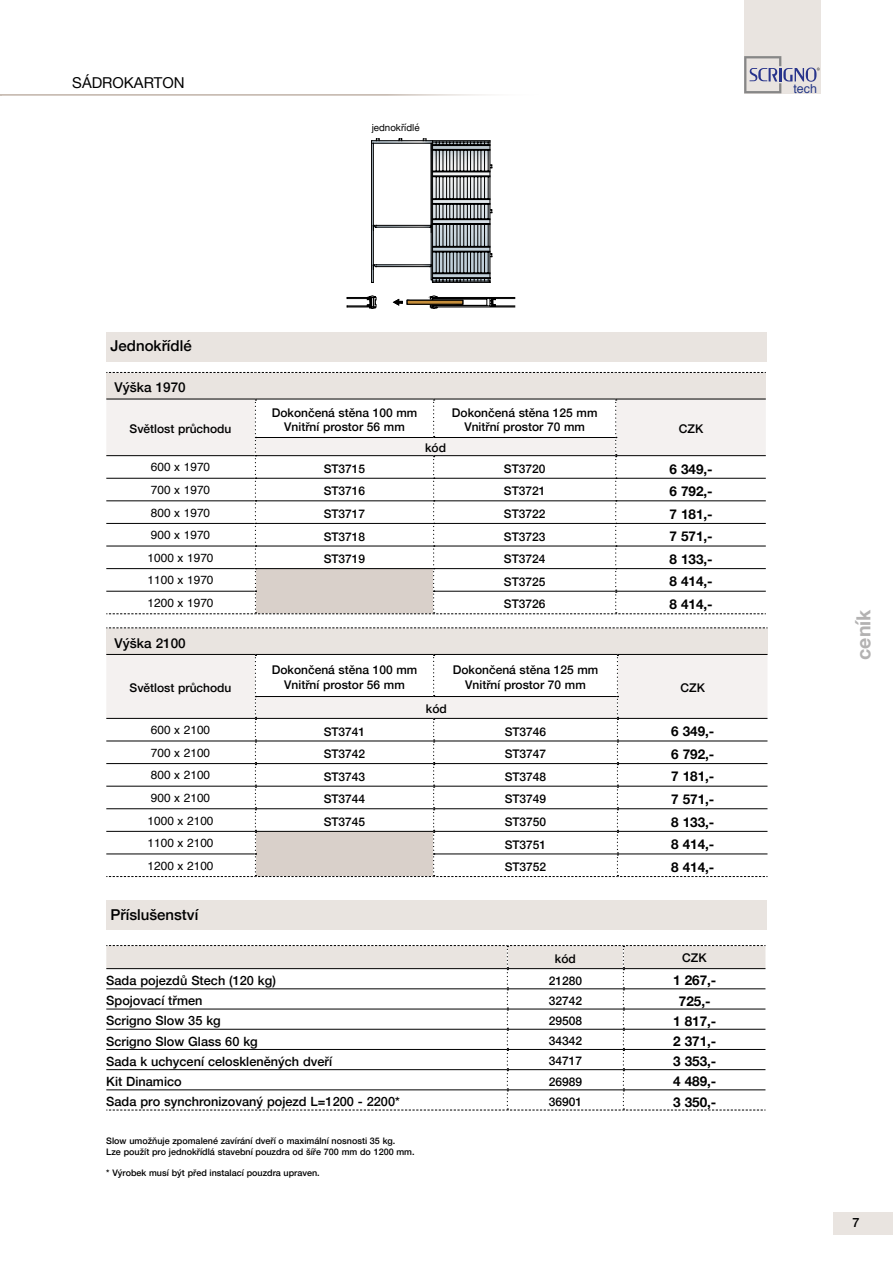
<style>
.page{position:relative;width:893px;height:1263px;background:#fff}
.page>*{position:absolute;margin:0;border:0;box-sizing:border-box;transform-origin:0 0}
.t1{font:700 19.5px "Helvetica Neue";color:#b3b2b2}
.t2{font:500 15px "Helvetica Neue";color:#000}
.t3{font:15px "Helvetica Neue";color:#000}
.t4{font:700 13.5px "Helvetica Neue";color:#000}
.t5{font:500 13.5px "Helvetica Neue";color:#000}
.t6{font:500 12.75px "Helvetica Neue";color:#000}
.t7{font:12.45px "Helvetica";color:#253887}
.t8{font:500 12px/14.4px "Helvetica Neue";color:#000;text-align:center}
.t9{font:500 11.85px "Helvetica Neue";color:#000}
.t10{font:11.85px "Helvetica";color:#000}
.t11{font:9.75px "Helvetica Neue";color:#000}
.t12{font:500 9px/10.8px "Helvetica Neue";color:#000}
</style>
<div class="page">
<div style="left:833px;top:1212px;width:60px;height:23px;background:#e9e4e0"></div>
<div style="left:106px;top:332px;width:661px;height:30px;background:#e9e4e0"></div>
<div style="left:106px;top:900px;width:661px;height:30px;background:#e9e4e0"></div>
<svg style="left:347px;top:139px;width:169px;height:170px"></svg>
<hr style="left:0;top:94px;width:549px;height:1px;background:#c9bdb4">
<div style="left:744px;top:0;width:77px;height:93px;background:#e9e4e0"></div>
<div style="left:106px;top:372px;width:660px;height:27px;background:#e9e4e0"></div>
<svg style="left:106px;top:372px;width:660px;height:1px"></svg>
<svg style="left:106px;top:399px;width:660px;height:215px"></svg>
<div style="left:106px;top:628px;width:661px;height:26px;background:#e9e4e0"></div>
<svg style="left:106px;top:627px;width:661px;height:1px"></svg>
<svg style="left:106px;top:655px;width:661px;height:222px"></svg>
<hr style="left:106px;top:654px;width:149px;height:1px;background:#000">
<hr style="left:255px;top:654px;width:179px;height:1px;background:#000">
<hr style="left:434px;top:654px;width:183px;height:1px;background:#000">
<hr style="left:617px;top:654px;width:150px;height:1px;background:#000">
<hr style="left:256px;top:696px;width:178px;height:1px;background:#000">
<hr style="left:434px;top:696px;width:183px;height:1px;background:#000">
<hr style="left:106px;top:718px;width:149px;height:1px;background:#000">
<hr style="left:255px;top:718px;width:179px;height:1px;background:#000">
<hr style="left:434px;top:718px;width:183px;height:1px;background:#000">
<hr style="left:106px;top:741px;width:149px;height:1px;background:#000">
<hr style="left:255px;top:741px;width:179px;height:1px;background:#000">
<hr style="left:434px;top:741px;width:183px;height:1px;background:#000">
<hr style="left:106px;top:763px;width:149px;height:1px;background:#000">
<hr style="left:255px;top:763px;width:179px;height:1px;background:#000">
<hr style="left:434px;top:763px;width:183px;height:1px;background:#000">
<hr style="left:106px;top:786px;width:149px;height:1px;background:#000">
<hr style="left:255px;top:786px;width:179px;height:1px;background:#000">
<hr style="left:434px;top:786px;width:183px;height:1px;background:#000">
<hr style="left:106px;top:808px;width:149px;height:1px;background:#000">
<hr style="left:255px;top:808px;width:179px;height:1px;background:#000">
<hr style="left:434px;top:808px;width:183px;height:1px;background:#000">
<hr style="left:106px;top:831px;width:149px;height:1px;background:#000">
<hr style="left:255px;top:831px;width:179px;height:1px;background:#000">
<hr style="left:434px;top:831px;width:183px;height:1px;background:#000">
<hr style="left:106px;top:853px;width:149px;height:1px;background:#000">
<hr style="left:434px;top:853px;width:183px;height:1px;background:#000">
<svg style="left:106px;top:945px;width:659px;height:166px"></svg>
<svg style="left:744px;top:56px;width:76px;height:37px"></svg>
<p class="t3" style="left:72px;top:72px;width:114px">SÁDROKARTON</p>
<p class="t11" style="left:372px;top:121px;width:49px">jednokřídlé</p>
<p class="t7" style="left:793px;top:79px;width:25px">tech</p>
<p class="t2" style="left:111px;top:334px;width:83px">Jednokřídlé</p>
<p class="t5" style="left:115px;top:377px;width:73px">Výška 1970</p>
<p class="t8" style="left:130px;top:421px;width:103px">Světlost průchodu</p>
<p class="t8" style="left:272px;top:404px;width:147px">Dokončená stěna 100 mm<br>Vnitřní prostor 56 mm</p>
<p class="t8" style="left:452px;top:404px;width:147px">Dokončená stěna 125 mm<br>Vnitřní prostor 70 mm</p>
<p class="t8" style="left:425px;top:440px;width:22px">kód</p>
<p class="t8" style="left:679px;top:421px;width:26px">CZK</p>
<p class="t10" style="left:151px;top:458px;width:61px">600 x 1970</p>
<p class="t9" style="left:324px;top:459px;width:43px">ST3715</p>
<p class="t9" style="left:504px;top:459px;width:43px">ST3720</p>
<p class="t4" style="left:669px;top:458px;width:45px">6 349,-</p>
<p class="t10" style="left:151px;top:481px;width:61px">700 x 1970</p>
<p class="t9" style="left:324px;top:482px;width:43px">ST3716</p>
<p class="t9" style="left:504px;top:482px;width:43px">ST3721</p>
<p class="t4" style="left:669px;top:481px;width:45px">6 792,-</p>
<p class="t10" style="left:151px;top:503px;width:61px">800 x 1970</p>
<p class="t9" style="left:324px;top:504px;width:43px">ST3717</p>
<p class="t9" style="left:504px;top:504px;width:43px">ST3722</p>
<p class="t4" style="left:669px;top:503px;width:45px">7 181,-</p>
<p class="t10" style="left:151px;top:526px;width:61px">900 x 1970</p>
<p class="t9" style="left:324px;top:527px;width:43px">ST3718</p>
<p class="t9" style="left:504px;top:527px;width:43px">ST3723</p>
<p class="t4" style="left:669px;top:526px;width:45px">7 571,-</p>
<p class="t10" style="left:148px;top:548px;width:67px">1000 x 1970</p>
<p class="t9" style="left:324px;top:549px;width:43px">ST3719</p>
<p class="t9" style="left:504px;top:549px;width:43px">ST3724</p>
<p class="t4" style="left:669px;top:548px;width:45px">8 133,-</p>
<p class="t10" style="left:148px;top:571px;width:67px">1100 x 1970</p>
<p class="t9" style="left:504px;top:572px;width:43px">ST3725</p>
<p class="t4" style="left:669px;top:571px;width:45px">8 414,-</p>
<p class="t10" style="left:148px;top:594px;width:67px">1200 x 1970</p>
<p class="t9" style="left:504px;top:595px;width:43px">ST3726</p>
<p class="t4" style="left:669px;top:594px;width:45px">8 414,-</p>
<p class="t5" style="left:115px;top:632px;width:73px">Výška 2100</p>
<p class="t8" style="left:130px;top:680px;width:103px">Světlost průchodu</p>
<p class="t8" style="left:272px;top:662px;width:147px">Dokončená stěna 100 mm<br>Vnitřní prostor 56 mm</p>
<p class="t8" style="left:453px;top:662px;width:147px">Dokončená stěna 125 mm<br>Vnitřní prostor 70 mm</p>
<p class="t8" style="left:680px;top:680px;width:26px">CZK</p>
<p class="t8" style="left:426px;top:701px;width:22px">kód</p>
<p class="t10" style="left:151px;top:721px;width:61px">600 x 2100</p>
<p class="t9" style="left:324px;top:722px;width:43px">ST3741</p>
<p class="t9" style="left:505px;top:722px;width:43px">ST3746</p>
<p class="t4" style="left:671px;top:721px;width:45px">6 349,-</p>
<p class="t10" style="left:151px;top:743px;width:61px">700 x 2100</p>
<p class="t9" style="left:324px;top:744px;width:43px">ST3742</p>
<p class="t9" style="left:505px;top:744px;width:43px">ST3747</p>
<p class="t4" style="left:671px;top:743px;width:45px">6 792,-</p>
<p class="t10" style="left:151px;top:766px;width:61px">800 x 2100</p>
<p class="t9" style="left:324px;top:767px;width:43px">ST3743</p>
<p class="t9" style="left:505px;top:767px;width:43px">ST3748</p>
<p class="t4" style="left:671px;top:766px;width:45px">7 181,-</p>
<p class="t10" style="left:151px;top:789px;width:61px">900 x 2100</p>
<p class="t9" style="left:324px;top:789px;width:43px">ST3744</p>
<p class="t9" style="left:505px;top:789px;width:43px">ST3749</p>
<p class="t4" style="left:671px;top:789px;width:45px">7 571,-</p>
<p class="t10" style="left:148px;top:811px;width:67px">1000 x 2100</p>
<p class="t9" style="left:324px;top:812px;width:43px">ST3745</p>
<p class="t9" style="left:505px;top:812px;width:43px">ST3750</p>
<p class="t4" style="left:671px;top:811px;width:45px">8 133,-</p>
<p class="t10" style="left:148px;top:834px;width:67px">1100 x 2100</p>
<p class="t9" style="left:505px;top:835px;width:43px">ST3751</p>
<p class="t4" style="left:671px;top:834px;width:45px">8 414,-</p>
<p class="t10" style="left:148px;top:856px;width:67px">1200 x 2100</p>
<p class="t9" style="left:505px;top:857px;width:43px">ST3752</p>
<p class="t4" style="left:671px;top:856px;width:45px">8 414,-</p>
<p class="t2" style="left:111px;top:903px;width:89px">Příslušenství</p>
<p class="t8" style="left:555px;top:950px;width:22px">kód</p>
<p class="t8" style="left:682px;top:949px;width:26px">CZK</p>
<p class="t6" style="left:106px;top:970px;width:171px">Sada pojezdů Stech (120 kg)</p>
<p class="t9" style="left:549px;top:971px;width:35px">21280</p>
<p class="t4" style="left:673px;top:970px;width:45px">1 267,-</p>
<p class="t6" style="left:106px;top:990px;width:98px">Spojovací třmen</p>
<p class="t9" style="left:549px;top:991px;width:35px">32742</p>
<p class="t4" style="left:679px;top:990px;width:33px">725,-</p>
<p class="t6" style="left:106px;top:1010px;width:116px">Scrigno Slow 35 kg</p>
<p class="t9" style="left:549px;top:1011px;width:35px">29508</p>
<p class="t4" style="left:673px;top:1010px;width:45px">1 817,-</p>
<p class="t6" style="left:106px;top:1031px;width:153px">Scrigno Slow Glass 60 kg</p>
<p class="t9" style="left:549px;top:1031px;width:35px">34342</p>
<p class="t4" style="left:673px;top:1030px;width:45px">2 371,-</p>
<p class="t6" style="left:106px;top:1051px;width:227px">Sada k uchycení celoskleněných dveří</p>
<p class="t9" style="left:549px;top:1052px;width:35px">34717</p>
<p class="t4" style="left:673px;top:1051px;width:45px">3 353,-</p>
<p class="t6" style="left:106px;top:1071px;width:77px">Kit Dinamico</p>
<p class="t9" style="left:549px;top:1072px;width:35px">26989</p>
<p class="t4" style="left:673px;top:1071px;width:45px">4 489,-</p>
<p class="t6" style="left:106px;top:1091px;width:295px">Sada pro synchronizovaný pojezd L=1200 - 2200*</p>
<p class="t9" style="left:549px;top:1092px;width:35px">36901</p>
<p class="t4" style="left:673px;top:1091px;width:45px">3 350,-</p>
<p class="t12" style="left:106px;top:1134px;width:310px">Slow umožňuje zpomalené zavírání dveří o maximální nosnosti 35 kg.<br>Lze použít pro jednokřídlá stavební pouzdra od šíře 700 mm do 1200 mm.</p>
<p class="t12" style="left:106px;top:1167px;width:215px">* Výrobek musí být před instalací pouzdra upraven.</p>
<h1 class="t1" style="left:848px;top:660px;width:52px;rotate:-90deg">ceník</h1>
<p class="t6" style="left:853px;top:1212px;width:9px">7</p>
</div>
